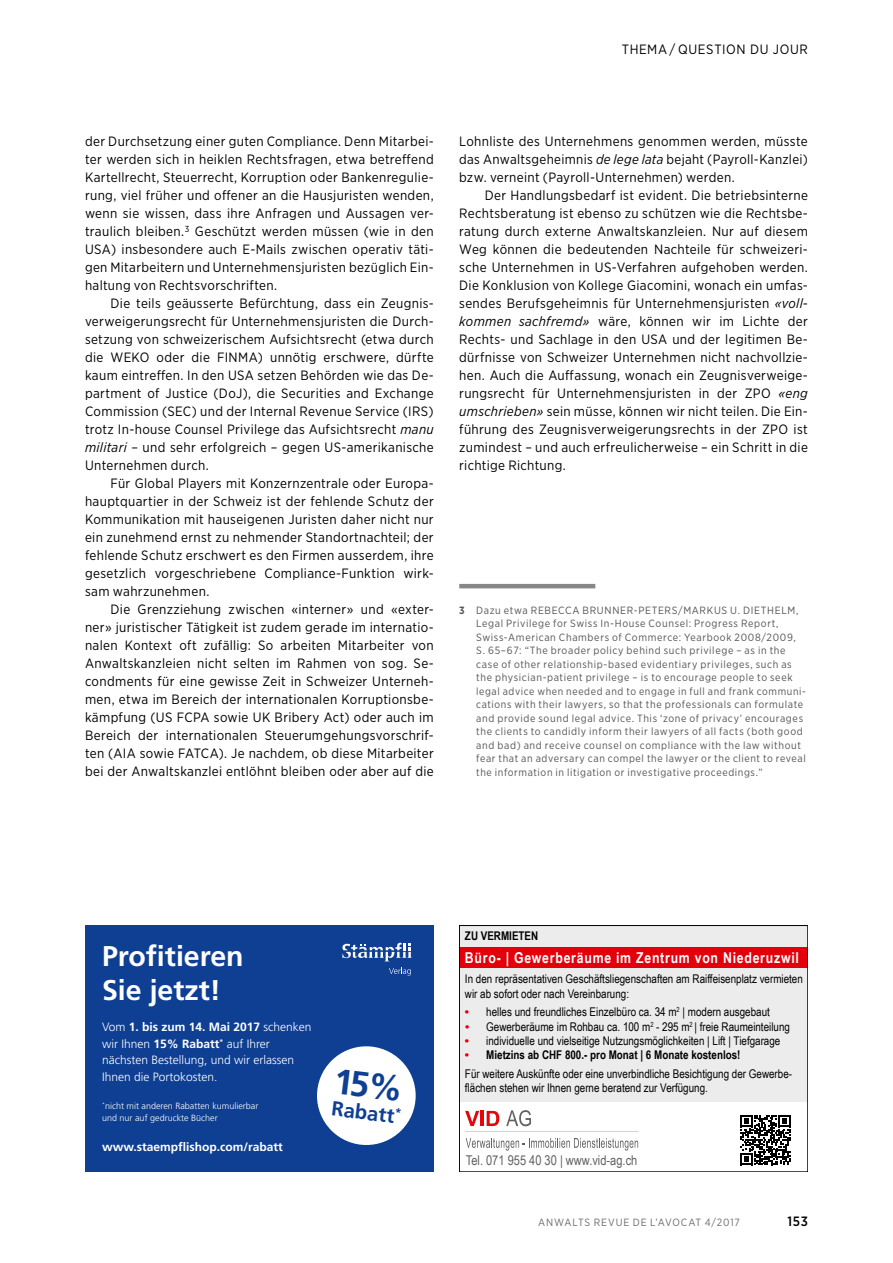
<style>
.page{position:relative;width:893px;height:1263px;background:#fff}
.page>*{position:absolute;margin:0;border:0;box-sizing:border-box;transform-origin:0 0}
.t1{font:700 28.5px "Vnhlgp Frutiger LT Pro";color:#fff}
.t2{font:700 20.4px "Vnhlgp Frutiger LT Pro";color:#0f3f93}
.t3{font:700 15px "Nwcwjl Arial Narrow";letter-spacing:.05em;color:#fff}
.t4{font:13.5px/18px "Gotham Narrow";letter-spacing:.025em;color:#000;text-align:justify}
.t5{font:13.5px "Pxwrkv Arial Narrow";color:#646060}
.t6{font:13.5px "Gotham Narrow";letter-spacing:.05em;color:#000}
.t7{font:500 13.5px "Gotham Narrow";color:#000}
.t8{font:12px/14.4px "Pxwrkv Arial Narrow";color:#000}
.t9{font:300 12px/16.5px "Vqcrpw Frutiger LT Pro";color:#fff}
.t10{font:700 12px "Vnhlgp Frutiger LT Pro";color:#fff}
.t11{font:700 12px "Nwcwjl Arial Narrow";color:#000}
.t12{font:12px "Jnldkk Arial Narrow";color:#000}
.t13{font:10.5px/13.5px "Gotham Narrow";letter-spacing:.06em;color:#565655}
.t14{font:10.5px "Gotham Narrow";letter-spacing:.085em;color:#6e6e6e}
.t15{font:300 9px/12px "Vqcrpw Frutiger LT Pro";color:#fff}
.s1{font-style:italic}
.s2{font-weight:700}
.s3{font-family:"Jmhmhn Arial";font-weight:700;color:#e3000a}
.s4{font-family:"Jmhmhn Arial";color:#e3000a}
.s5{font-family:"Vqcrpw Frutiger LT Pro";font-weight:300}
.s6{font-family:"Vnhlgp Frutiger LT Pro";font-weight:700}
</style>
<div class="page">
<hr style="left:459px;top:584px;width:136px;height:4px;background:#868786">
<div style="left:459px;top:925px;width:349px;height:176px;background:#edeced"></div>
<svg style="left:465px;top:1110px;width:173px;height:22px"></svg>
<svg style="left:466px;top:1138px;width:172px;height:12px"></svg>
<div style="left:460px;top:947px;width:348px;height:20px;background:#e3000a"></div>
<svg style="left:740px;top:1115px;width:50px;height:50px"></svg>
<div style="left:459px;top:925px;width:349px;height:247px;border:1px solid #000"></div>
<div style="left:85px;top:925px;width:349px;height:247px;background:#0f3f93"></div>
<svg style="left:342px;top:943px;width:70px;height:18px"></svg>
<svg style="left:389px;top:967px;width:22px;height:9px"></svg>
<svg style="left:317px;top:1046px;width:99px;height:99px"></svg>
<p class="t6" style="left:622px;top:41px;width:188px">THEMA / QUESTION DU JOUR</p>
<p class="t4" style="left:85px;top:132px;width:350px">der Durchsetzung einer guten Compliance. Denn Mitarbei&shy;ter werden sich in heiklen Rechtsfragen, etwa betreffend Kartellrecht, Steuerrecht, Korruption oder Bankenregulie&shy;rung, viel früher und offener an die Hausjuristen wenden, wenn sie wissen, dass ihre Anfragen und Aussagen ver&shy;traulich bleiben.<sup>3</sup> Geschützt werden müssen (wie in den USA) insbesondere auch E-Mails zwischen operativ täti&shy;gen Mitarbeitern und Unternehmensjuristen bezüglich Ein&shy;haltung von Rechtsvorschriften.</p>
<p class="t4" style="left:85px;top:294px;width:350px;text-indent:26px">Die teils geäusserte Befürchtung, dass ein Zeugnis&shy;verweigerungsrecht für Unternehmensjuristen die Durch&shy;setzung von schweizerischem Aufsichtsrecht (etwa durch die WEKO oder die FINMA) unnötig erschwere, dürfte kaum eintreffen. In den USA setzen Behörden wie das De&shy;partment of Justice (DoJ), die Securities and Exchange Commission (SEC) und der Internal Revenue Service (IRS) trotz In-house Counsel Privilege das Aufsichtsrecht <span class="s1">manu militari</span> – und sehr erfolgreich – gegen US-amerikanische Unternehmen durch.</p>
<p class="t4" style="left:85px;top:474px;width:350px;text-indent:26px">Für Global Players mit Konzernzentrale oder Europa&shy;hauptquartier in der Schweiz ist der fehlende Schutz der Kommunikation mit hauseigenen Juristen daher nicht nur ein zunehmend ernst zu nehmender Standortnachteil; der fehlende Schutz erschwert es den Firmen ausserdem, ihre gesetzlich vorgeschriebene Compliance-Funktion wirk&shy;sam wahrzunehmen.</p>
<p class="t4" style="left:85px;top:600px;width:350px;text-indent:26px">Die Grenzziehung zwischen «interner» und «exter&shy;ner» juristischer Tätigkeit ist zudem gerade im internatio&shy;nalen Kontext oft zufällig: So arbeiten Mitarbeiter von Anwaltskanzleien nicht selten im Rahmen von sog. Se&shy;condments für eine gewisse Zeit in Schweizer Unterneh&shy;men, etwa im Bereich der internationalen Korruptionsbe&shy;kämpfung (US FCPA sowie UK Bribery Act) oder auch im Bereich der internationalen Steuerumgehungsvorschrif&shy;ten (AIA sowie FATCA). Je nachdem, ob diese Mitarbeiter bei der Anwaltskanzlei entlöhnt bleiben oder aber auf die</p>
<p class="t4" style="left:459px;top:132px;width:350px">Lohnliste des Unternehmens genommen werden, müsste das Anwaltsgeheimnis <span class="s1">de lege lata</span> bejaht (Payroll-Kanzlei) bzw. verneint (Payroll-Unternehmen) werden.</p>
<p class="t4" style="left:459px;top:186px;width:350px;text-indent:26px">Der Handlungsbedarf ist evident. Die betriebsinterne Rechtsberatung ist ebenso zu schützen wie die Rechtsbe&shy;ratung durch externe Anwaltskanzleien. Nur auf diesem Weg können die bedeutenden Nachteile für schweizeri&shy;sche Unternehmen in US-Verfahren aufgehoben werden.<br>Die Konklusion von Kollege Giacomini, wonach ein umfas&shy;sendes Berufsgeheimnis für Unternehmensjuristen <span class="s1">«voll&shy;kommen sachfremd»</span> wäre, können wir im Lichte der Rechts- und Sachlage in den USA und der legitimen Be&shy;dürfnisse von Schweizer Unternehmen nicht nachvollzie&shy;hen. Auch die Auffassung, wonach ein Zeugnisverweige&shy;rungsrecht für Unternehmensjuristen in der ZPO <span class="s1">«eng umschrieben»</span> sein müsse, können wir nicht teilen. Die Ein&shy;führung des Zeugnisverweigerungsrechts in der ZPO ist zumindest – und auch erfreulicherweise – ein Schritt in die richtige Richtung.</p>
<p class="t13" style="left:476px;top:603px;width:331px;text-indent:-17px"><span class="s2">3</span> Dazu etwa REBECCA BRUNNER-PETERS/MARKUS U. DIETHELM, Legal Privilege for Swiss In-House Counsel: Progress Report, Swiss-American Chambers of Commerce: Yearbook 2008/2009, S. 65–67: “The broader policy behind such privilege – as in the case of other relationship-based evidentiary privileges, such as the physician-patient privilege – is to encourage people to seek legal advice when needed and to engage in full and frank communi&shy;cations with their lawyers, so that the professionals can formulate and provide sound legal advice. This ‘zone of privacy’ encourages the clients to candidly inform their lawyers of all facts (both good and bad) and receive counsel on compliance with the law without fear that an adversary can compel the lawyer or the client to reveal the information in litigation or investigative proceedings.”</p>
<p class="t11" style="left:465px;top:927px;width:75px">ZU VERMIETEN</p>
<p class="t8" style="left:465px;top:971px;width:339px">In den repräsentativen Geschäftsliegenschaften am Raiffeisenplatz vermieten wir ab sofort oder nach Vereinbarung:</p>
<p class="t8" style="left:465px;top:1004px;width:306px"><span class="s3">•</span> helles und freundliches Einzelbüro ca. 34 m<sup>2</sup> | modern ausgebaut</p>
<p class="t8" style="left:465px;top:1019px;width:326px"><span class="s3">•</span> Gewerberäume im Rohbau ca. 100 m<sup>2</sup> - 295 m<sup>2</sup> | freie Raumeinteilung</p>
<p class="t8" style="left:465px;top:1033px;width:317px"><span class="s3">•</span> individuelle und vielseitige Nutzungsmöglichkeiten | Lift | Tiefgarage</p>
<p class="t11" style="left:465px;top:1046px;width:277px"><span class="s4">•</span> Mietzins ab CHF 800.- pro Monat | 6 Monate kostenlos!</p>
<p class="t8" style="left:465px;top:1066px;width:329px">Für weitere Auskünfte oder eine unverbindliche Besichtigung der Gewerbe-</p>
<p class="t12" style="left:465px;top:1079px;width:244px">flächen stehen wir Ihnen gerne beratend zur Verfügung.</p>
<h1 class="t1" style="left:102px;top:939px;width:143px">Profitieren</h1>
<p class="t3" style="left:465px;top:946px;width:335px">Büro- | Gewerberäume im Zentrum von Niederuzwil</p>
<h1 class="t1" style="left:102px;top:973px;width:120px">Sie jetzt!</h1>
<p class="t10" style="left:102px;top:1020px;width:211px"><span class="s5">Vom</span> 1. bis zum 14. Mai 2017 <span class="s5">schenken</span></p>
<p class="t9" style="left:102px;top:1035px;width:194px">wir Ihnen <span class="s6">15% Rabatt</span><sup>*</sup> auf Ihrer nächsten Bestellung, und wir erlassen<br>Ihnen die Portokosten.</p>
<p class="t15" style="left:102px;top:1100px;width:158px"><sup>*</sup>nicht mit anderen Rabatten kumulierbar und nur auf gedruckte Bücher</p>
<p class="t10" style="left:102px;top:1139px;width:182px">www.staempflishop.com/rabatt</p>
<h2 class="t2" style="left:333px;top:1096px;width:71px;rotate:7deg">Rabatt<sup>*</sup></h2>
<p class="t5" style="left:466px;top:1150px;width:173px">Tel. 071 955 40 30 | www.vid-ag.ch</p>
<p class="t14" style="left:538px;top:1216px;width:203px">ANWALTS REVUE DE L’AVOCAT 4/2017</p>
<p class="t7" style="left:788px;top:1213px;width:22px">153</p>
</div>
